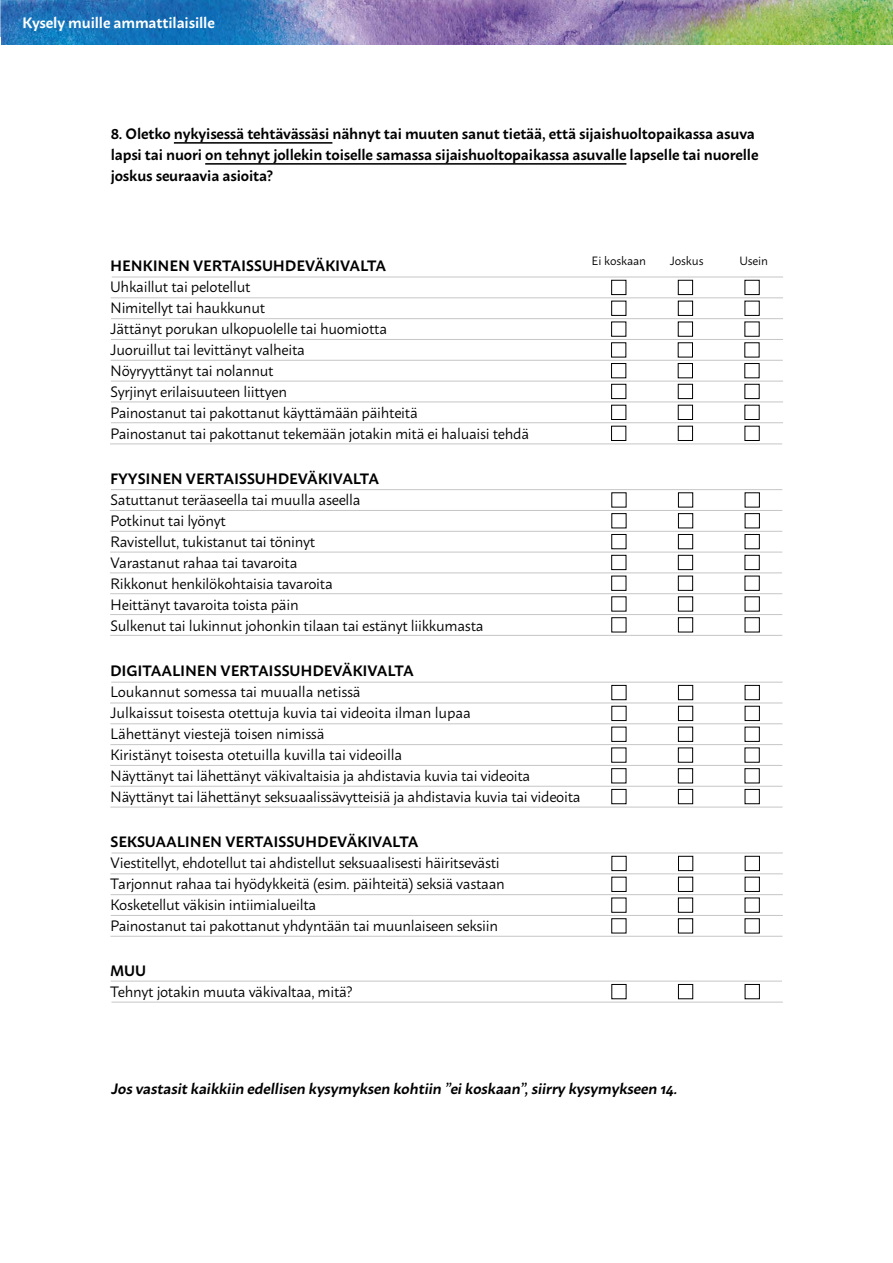
<style>
.page{position:relative;width:893px;height:1263px;background:#fff}
.page>*{position:absolute;margin:0;border:0;box-sizing:border-box;transform-origin:0 0}
.t1{font:15px/21px "Macho";letter-spacing:-.02em;color:#000}
.t2{font:600 15px/21px "Macho";letter-spacing:-.01em;color:#000}
.t3{font:600 15px "Macho";letter-spacing:-.01em;color:#fff}
.t4{font:12px "Macho";letter-spacing:-.01em;color:#000}
</style>
<div class="page">
<hr style="left:174px;top:142px;width:158px;height:2px;background:#000">
<hr style="left:205px;top:163px;width:421px;height:2px;background:#000">
<hr style="left:110px;top:703px;width:672px;height:1px;background:#c6c6c6">
<hr style="left:110px;top:723px;width:672px;height:1px;background:#c6c6c6">
<hr style="left:110px;top:744px;width:672px;height:1px;background:#c6c6c6">
<hr style="left:110px;top:765px;width:672px;height:1px;background:#c6c6c6">
<hr style="left:110px;top:786px;width:672px;height:1px;background:#c6c6c6">
<hr style="left:110px;top:807px;width:672px;height:1px;background:#c6c6c6">
<hr style="left:111px;top:682px;width:671px;height:1px;background:#c6c6c6">
<div style="left:611px;top:685px;width:15px;height:15px;border:1px solid #000"></div>
<div style="left:611px;top:706px;width:15px;height:15px;border:1px solid #000"></div>
<div style="left:611px;top:727px;width:15px;height:15px;border:1px solid #000"></div>
<div style="left:611px;top:768px;width:15px;height:15px;border:1px solid #000"></div>
<div style="left:611px;top:789px;width:15px;height:15px;border:1px solid #000"></div>
<div style="left:678px;top:685px;width:15px;height:15px;border:1px solid #000"></div>
<div style="left:678px;top:706px;width:15px;height:15px;border:1px solid #000"></div>
<div style="left:678px;top:727px;width:15px;height:15px;border:1px solid #000"></div>
<div style="left:678px;top:747px;width:15px;height:15px;border:1px solid #000"></div>
<div style="left:678px;top:768px;width:15px;height:15px;border:1px solid #000"></div>
<div style="left:678px;top:789px;width:15px;height:15px;border:1px solid #000"></div>
<div style="left:745px;top:685px;width:15px;height:15px;border:1px solid #000"></div>
<div style="left:745px;top:706px;width:15px;height:15px;border:1px solid #000"></div>
<div style="left:745px;top:727px;width:15px;height:15px;border:1px solid #000"></div>
<div style="left:745px;top:768px;width:15px;height:15px;border:1px solid #000"></div>
<div style="left:745px;top:789px;width:15px;height:15px;border:1px solid #000"></div>
<hr style="left:110px;top:510px;width:672px;height:1px;background:#c6c6c6">
<hr style="left:110px;top:531px;width:672px;height:1px;background:#c6c6c6">
<hr style="left:110px;top:552px;width:672px;height:1px;background:#c6c6c6">
<hr style="left:110px;top:572px;width:672px;height:1px;background:#c6c6c6">
<hr style="left:110px;top:593px;width:672px;height:1px;background:#c6c6c6">
<hr style="left:110px;top:614px;width:672px;height:1px;background:#c6c6c6">
<hr style="left:110px;top:635px;width:672px;height:1px;background:#c6c6c6">
<hr style="left:111px;top:489px;width:671px;height:1px;background:#c6c6c6">
<div style="left:611px;top:513px;width:15px;height:15px;border:1px solid #000"></div>
<div style="left:611px;top:534px;width:15px;height:15px;border:1px solid #000"></div>
<div style="left:611px;top:555px;width:15px;height:15px;border:1px solid #000"></div>
<div style="left:611px;top:576px;width:15px;height:15px;border:1px solid #000"></div>
<div style="left:611px;top:617px;width:15px;height:15px;border:1px solid #000"></div>
<div style="left:678px;top:492px;width:15px;height:15px;border:1px solid #000"></div>
<div style="left:678px;top:513px;width:15px;height:15px;border:1px solid #000"></div>
<div style="left:678px;top:534px;width:15px;height:15px;border:1px solid #000"></div>
<div style="left:678px;top:555px;width:15px;height:15px;border:1px solid #000"></div>
<div style="left:678px;top:576px;width:15px;height:15px;border:1px solid #000"></div>
<div style="left:678px;top:596px;width:15px;height:15px;border:1px solid #000"></div>
<div style="left:678px;top:617px;width:15px;height:15px;border:1px solid #000"></div>
<div style="left:745px;top:492px;width:15px;height:15px;border:1px solid #000"></div>
<div style="left:745px;top:513px;width:15px;height:15px;border:1px solid #000"></div>
<div style="left:745px;top:534px;width:15px;height:15px;border:1px solid #000"></div>
<div style="left:745px;top:555px;width:15px;height:15px;border:1px solid #000"></div>
<div style="left:745px;top:576px;width:15px;height:15px;border:1px solid #000"></div>
<div style="left:745px;top:596px;width:15px;height:15px;border:1px solid #000"></div>
<div style="left:745px;top:617px;width:15px;height:15px;border:1px solid #000"></div>
<hr style="left:111px;top:297px;width:672px;height:1px;background:#c6c6c6">
<hr style="left:111px;top:318px;width:672px;height:1px;background:#c6c6c6">
<hr style="left:111px;top:339px;width:672px;height:1px;background:#c6c6c6">
<hr style="left:111px;top:360px;width:672px;height:1px;background:#c6c6c6">
<hr style="left:111px;top:381px;width:672px;height:1px;background:#c6c6c6">
<hr style="left:111px;top:402px;width:672px;height:1px;background:#c6c6c6">
<hr style="left:111px;top:422px;width:672px;height:1px;background:#c6c6c6">
<hr style="left:112px;top:277px;width:671px;height:1px;background:#c6c6c6">
<hr style="left:110px;top:443px;width:672px;height:1px;background:#c6c6c6">
<div style="left:611px;top:280px;width:15px;height:15px;border:1px solid #000"></div>
<div style="left:611px;top:301px;width:15px;height:15px;border:1px solid #000"></div>
<div style="left:611px;top:322px;width:15px;height:15px;border:1px solid #000"></div>
<div style="left:611px;top:342px;width:15px;height:15px;border:1px solid #000"></div>
<div style="left:611px;top:363px;width:15px;height:15px;border:1px solid #000"></div>
<div style="left:611px;top:384px;width:15px;height:15px;border:1px solid #000"></div>
<div style="left:611px;top:405px;width:15px;height:15px;border:1px solid #000"></div>
<div style="left:678px;top:280px;width:15px;height:15px;border:1px solid #000"></div>
<div style="left:678px;top:301px;width:15px;height:15px;border:1px solid #000"></div>
<div style="left:678px;top:322px;width:15px;height:15px;border:1px solid #000"></div>
<div style="left:678px;top:342px;width:15px;height:15px;border:1px solid #000"></div>
<div style="left:678px;top:363px;width:15px;height:15px;border:1px solid #000"></div>
<div style="left:678px;top:384px;width:15px;height:15px;border:1px solid #000"></div>
<div style="left:678px;top:405px;width:15px;height:15px;border:1px solid #000"></div>
<div style="left:745px;top:280px;width:15px;height:15px;border:1px solid #000"></div>
<div style="left:745px;top:301px;width:15px;height:15px;border:1px solid #000"></div>
<div style="left:744px;top:363px;width:15px;height:15px;border:1px solid #000"></div>
<div style="left:744px;top:384px;width:15px;height:15px;border:1px solid #000"></div>
<div style="left:744px;top:405px;width:15px;height:15px;border:1px solid #000"></div>
<div style="left:611px;top:426px;width:15px;height:15px;border:1px solid #000"></div>
<div style="left:678px;top:426px;width:15px;height:15px;border:1px solid #000"></div>
<div style="left:745px;top:426px;width:15px;height:15px;border:1px solid #000"></div>
<hr style="left:110px;top:873px;width:673px;height:1px;background:#c6c6c6">
<hr style="left:111px;top:894px;width:672px;height:1px;background:#c6c6c6">
<hr style="left:111px;top:915px;width:672px;height:1px;background:#c6c6c6">
<hr style="left:110px;top:936px;width:673px;height:1px;background:#c6c6c6">
<hr style="left:111px;top:853px;width:672px;height:1px;background:#c6c6c6">
<div style="left:611px;top:856px;width:15px;height:15px;border:1px solid #000"></div>
<div style="left:611px;top:877px;width:15px;height:15px;border:1px solid #000"></div>
<div style="left:611px;top:898px;width:15px;height:15px;border:1px solid #000"></div>
<div style="left:611px;top:918px;width:15px;height:15px;border:1px solid #000"></div>
<div style="left:678px;top:856px;width:15px;height:15px;border:1px solid #000"></div>
<div style="left:678px;top:877px;width:15px;height:15px;border:1px solid #000"></div>
<div style="left:678px;top:898px;width:15px;height:15px;border:1px solid #000"></div>
<div style="left:678px;top:918px;width:15px;height:15px;border:1px solid #000"></div>
<div style="left:745px;top:856px;width:15px;height:15px;border:1px solid #000"></div>
<div style="left:745px;top:877px;width:15px;height:15px;border:1px solid #000"></div>
<div style="left:745px;top:898px;width:15px;height:15px;border:1px solid #000"></div>
<div style="left:745px;top:918px;width:15px;height:15px;border:1px solid #000"></div>
<hr style="left:111px;top:981px;width:671px;height:1px;background:#c6c6c6">
<div style="left:611px;top:984px;width:15px;height:15px;border:1px solid #000"></div>
<div style="left:678px;top:984px;width:15px;height:15px;border:1px solid #000"></div>
<div style="left:745px;top:984px;width:15px;height:15px;border:1px solid #000"></div>
<hr style="left:111px;top:1002px;width:672px;height:1px;background:#c6c6c6">
<img style="left:0;top:0;width:893px;height:45px">
<p class="t3" style="left:22px;top:9px;width:194px">Kysely muille ammattilaisille</p>
<p class="t2" style="left:111px;top:122px;width:649px">8. Oletko nykyisessä tehtävässäsi nähnyt tai muuten sanut tietää, että sijaishuoltopaikassa asuva lapsi tai nuori on tehnyt jollekin toiselle samassa sijaishuoltopaikassa asuvalle lapselle tai nuorelle joskus seuraavia asioita?</p>
<p class="t2" style="left:110px;top:254px;width:278px">HENKINEN VERTAISSUHDEVÄKIVALTA</p>
<p class="t1" style="left:110px;top:275px;width:420px">Uhkaillut tai pelotellut<br>Nimitellyt tai haukkunut<br>Jättänyt porukan ulkopuolelle tai huomiotta<br>Juoruillut tai levittänyt valheita<br>Nöyryyttänyt tai nolannut<br>Syrjinyt erilaisuuteen liittyen<br>Painostanut tai pakottanut käyttämään päihteitä<br>Painostanut tai pakottanut tekemään jotakin mitä ei haluaisi tehdä</p>
<p class="t2" style="left:110px;top:467px;width:271px">FYYSINEN VERTAISSUHDEVÄKIVALTA</p>
<p class="t1" style="left:110px;top:488px;width:375px">Satuttanut teräaseella tai muulla aseella<br>Potkinut tai lyönyt<br>Ravistellut, tukistanut tai töninyt<br>Varastanut rahaa tai tavaroita<br>Rikkonut henkilökohtaisia tavaroita<br>Heittänyt tavaroita toista päin<br>Sulkenut tai lukinnut johonkin tilaan tai estänyt liikkumasta</p>
<p class="t2" style="left:110px;top:659px;width:305px">DIGITAALINEN VERTAISSUHDEVÄKIVALTA</p>
<p class="t1" style="left:110px;top:680px;width:472px">Loukannut somessa tai muualla netissä<br>Julkaissut toisesta otettuja kuvia tai videoita ilman lupaa<br>Lähettänyt viestejä toisen nimissä<br>Kiristänyt toisesta otetuilla kuvilla tai videoilla<br>Näyttänyt tai lähettänyt väkivaltaisia ja ahdistavia kuvia tai videoita Näyttänyt tai lähettänyt seksuaalissävytteisiä ja ahdistavia kuvia tai videoita</p>
<p class="t2" style="left:110px;top:830px;width:310px">SEKSUAALINEN VERTAISSUHDEVÄKIVALTA</p>
<p class="t1" style="left:110px;top:851px;width:396px">Viestitellyt, ehdotellut tai ahdistellut seksuaalisesti häiritsevästi Tarjonnut rahaa tai hyödykkeitä (esim. päihteitä) seksiä vastaan Kosketellut väkisin intiimialueilta<br>Painostanut tai pakottanut yhdyntään tai muunlaiseen seksiin</p>
<p class="t2" style="left:110px;top:959px;width:38px">MUU</p>
<p class="t1" style="left:110px;top:980px;width:244px">Tehnyt jotakin muuta väkivaltaa, mitä?</p>
<p class="t4" style="left:592px;top:250px;width:56px">Ei koskaan</p>
<p class="t4" style="left:670px;top:250px;width:35px">Joskus</p>
<p class="t4" style="left:739px;top:250px;width:30px">Usein</p>
<p class="t2" style="left:111px;top:1076px;width:571px">Josvastasitkaikkiin edellisen kysymyksen kohtiin ”eikoskaan”,siirry kysymykseen 14.</p>
</div>
